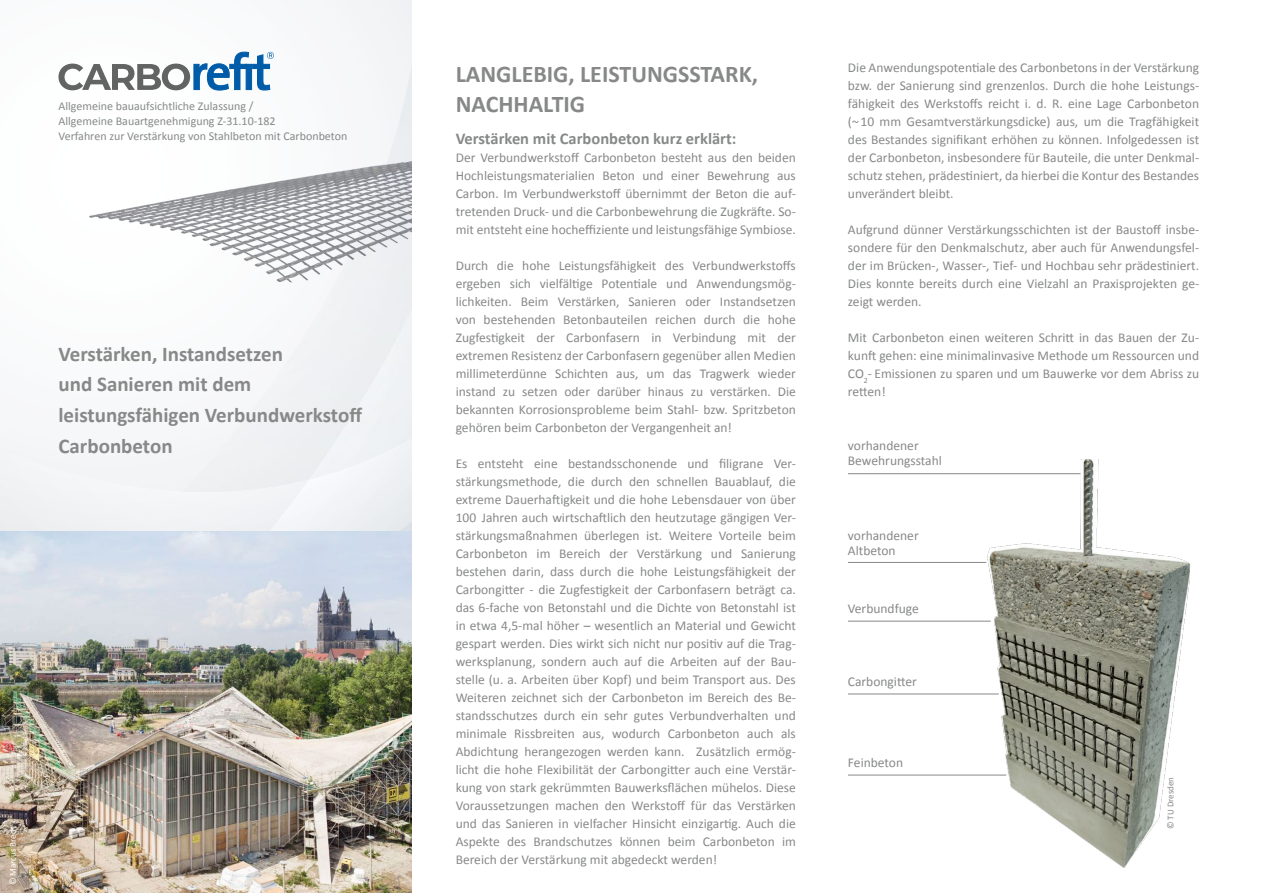
<style>
.page{position:relative;width:1263px;height:893px;background:#fff}
.page>*{position:absolute;margin:0;border:0;box-sizing:border-box;transform-origin:0 0}
.t1{font:700 24px/30px "Calibri";color:#878988}
.t2{font:700 21px/30.6px "Calibri";color:#878988}
.t3{font:700 16.5px "Calibri";color:#878988}
.t4{font:13.5px/18px "Calibri";color:#878988;text-align:justify}
.t5{font:12px/15px "Calibri";color:#878988}
.t6{font:9px "Calibri";color:#fff}
.t7{font:9px "Calibri";color:#878988}
</style>
<div class="page">
<img style="left:193px;top:51px;width:116px;height:325px">
<div style="left:82px;top:480px;width:95px;height:51px;background:#f2f4f6"></div>
<div style="left:177px;top:376px;width:207px;height:155px;background:#f1f2f5"></div>
<div style="left:183px;top:477px;width:201px;height:54px;background:#f1f3f5"></div>
<div style="left:384px;top:374px;width:28px;height:157px;background:#edf0f4"></div>
<img style="left:0;top:531px;width:412px;height:362px">
<img style="left:89px;top:158px;width:323px;height:124px">
<svg style="left:58px;top:52px;width:216px;height:38px"></svg>
<img style="left:976px;top:459px;width:214px;height:408px">
<hr style="left:848px;top:473px;width:232px;height:1px;background:#878988">
<hr style="left:848px;top:562px;width:138px;height:1px;background:#878988">
<hr style="left:848px;top:621px;width:143px;height:1px;background:#878988">
<hr style="left:848px;top:694px;width:151px;height:1px;background:#878988">
<hr style="left:848px;top:775px;width:158px;height:1px;background:#878988">
<p class="t5" style="left:58px;top:99px;width:290px">Allgemeine bauaufsichtliche Zulassung /<br>Allgemeine Bauartgenehmigung Z-31.10-182<br>Verfahren zur Verstärkung von Stahlbeton mit Carbonbeton</p>
<h2 class="t2" style="left:58px;top:338px;width:305px">Verstärken, Instandsetzen<br>und Sanieren mit dem leistungsfähigen Verbundwerkstoff<br>Carbonbeton</h2>
<p class="t6" style="left:6px;top:885px;width:60px;rotate:-90deg">© Marcus Bredt</p>
<h1 class="t1" style="left:456px;top:58px;width:304px">LANGLEBIG, LEISTUNGSSTARK,<br>NACHHALTIG</h1>
<p class="t3" style="left:456px;top:127px;width:282px">Verstärken mit Carbonbeton kurz erklärt:</p>
<p class="t4" style="left:456px;top:148px;width:342px">Der Verbundwerkstoff Carbonbeton besteht aus den beiden Hochleistungsmaterialien Beton und einer Bewehrung aus Carbon. Im Verbundwerkstoff übernimmt der Beton die auf&shy;tretenden Druck- und die Carbonbewehrung die Zugkräfte. So&shy;mit entsteht eine hocheffiziente und leistungsfähige Symbiose.</p>
<p class="t4" style="left:456px;top:256px;width:342px">Durch die hohe Leistungsfähigkeit des Verbundwerkstoffs ergeben sich vielfältige Potentiale und Anwendungsmög&shy;lichkeiten. Beim Verstärken, Sanieren oder Instandsetzen von bestehenden Betonbauteilen reichen durch die hohe Zugfestigkeit der Carbonfasern in Verbindung mit der extremen Resistenz der Carbonfasern gegenüber allen Medien millimeterdünne Schichten aus, um das Tragwerk wieder instand zu setzen oder darüber hinaus zu verstärken. Die bekannten Korrosionsprobleme beim Stahl- bzw. Spritzbeton gehören beim Carbonbeton der Vergangenheit an!</p>
<p class="t4" style="left:456px;top:454px;width:342px">Es entsteht eine bestandsschonende und filigrane Ver&shy;stärkungsmethode, die durch den schnellen Bauablauf, die extreme Dauerhaftigkeit und die hohe Lebensdauer von über 100 Jahren auch wirtschaftlich den heutzutage gängigen Ver&shy;stärkungsmaßnahmen überlegen ist. Weitere Vorteile beim Carbonbeton im Bereich der Verstärkung und Sanierung bestehen darin, dass durch die hohe Leistungsfähigkeit der Carbongitter - die Zugfestigkeit der Carbonfasern beträgt ca. das 6-fache von Betonstahl und die Dichte von Betonstahl ist in etwa 4,5-mal höher – wesentlich an Material und Gewicht gespart werden. Dies wirkt sich nicht nur positiv auf die Trag&shy;werksplanung, sondern auch auf die Arbeiten auf der Bau&shy;stelle (u. a. Arbeiten über Kopf) und beim Transport aus. Des Weiteren zeichnet sich der Carbonbeton im Bereich des Be&shy;standsschutzes durch ein sehr gutes Verbundverhalten und minimale Rissbreiten aus, wodurch Carbonbeton auch als Abdichtung herangezogen werden kann. Zusätzlich ermög&shy;licht die hohe Flexibilität der Carbongitter auch eine Verstär&shy;kung von stark gekrümmten Bauwerksflächen mühelos. Diese Voraussetzungen machen den Werkstoff für das Verstärken und das Sanieren in vielfacher Hinsicht einzigartig. Auch die Aspekte des Brandschutzes können beim Carbonbeton im Bereich der Verstärkung mit abgedeckt werden!</p>
<p class="t4" style="left:848px;top:58px;width:353px">Die Anwendungspotentiale des Carbonbetons in der Verstärkung bzw. der Sanierung sind grenzenlos. Durch die hohe Leistungs&shy;fähigkeit des Werkstoffs reicht i. d. R. eine Lage Carbonbeton (~ 10 mm Gesamtverstärkungsdicke) aus, um die Tragfähigkeit des Bestandes signifikant erhöhen zu können. Infolgedessen ist der Carbonbeton, insbesondere für Bauteile, die unter Denkmal&shy;schutz stehen, prädestiniert, da hierbei die Kontur des Bestandes unverändert bleibt.</p>
<p class="t4" style="left:848px;top:220px;width:353px">Aufgrund dünner Verstärkungsschichten ist der Baustoff insbe&shy;sondere für den Denkmalschutz, aber auch für Anwendungsfel&shy;der im Brücken-, Wasser-, Tief- und Hochbau sehr prädestiniert.<br>Dies konnte bereits durch eine Vielzahl an Praxisprojekten ge&shy;zeigt werden.</p>
<p class="t4" style="left:848px;top:328px;width:353px">Mit Carbonbeton einen weiteren Schritt in das Bauen der Zu&shy;kunft gehen: eine minimalinvasive Methode um Ressourcen und CO<sub>2</sub>- Emissionen zu sparen und um Bauwerke vor dem Abriss zu retten!</p>
<p class="t4" style="left:848px;top:438px;width:95px;line-height:15px">vorhandener<br>Bewehrungsstahl</p>
<p class="t4" style="left:848px;top:528px;width:72px;line-height:15px">vorhandener<br>Altbeton</p>
<p class="t4" style="left:848px;top:599px;width:72px">Verbundfuge</p>
<p class="t4" style="left:848px;top:672px;width:70px">Carbongitter</p>
<p class="t4" style="left:848px;top:753px;width:57px">Feinbeton</p>
<p class="t7" style="left:1164px;top:829px;width:54px;rotate:-90deg">© TU Dresden</p>
</div>
